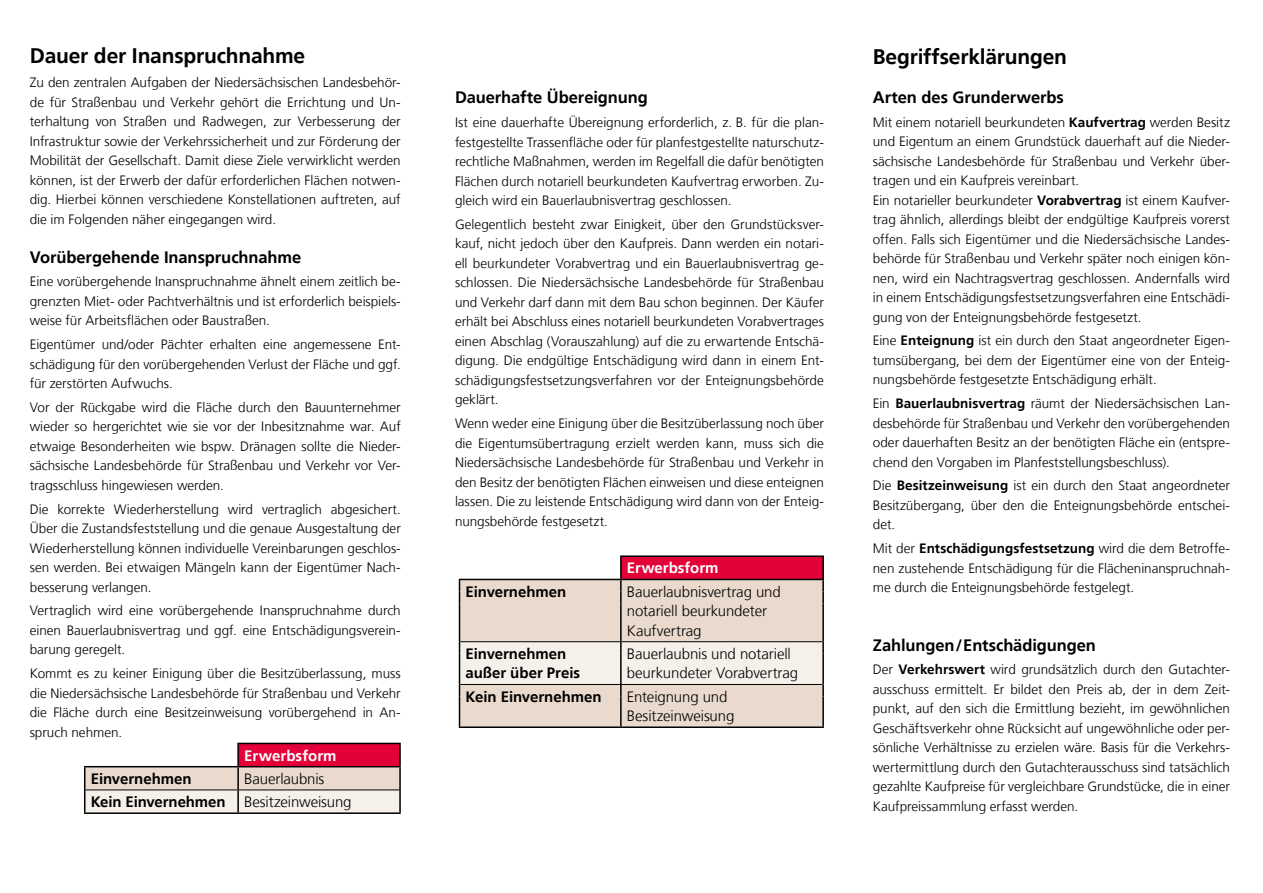
<style>
.page{position:relative;width:1263px;height:893px;background:#fff}
.page>*{position:absolute;margin:0;border:0;box-sizing:border-box;transform-origin:0 0}
.t1{font:700 21px "NDS Frutiger";letter-spacing:-.01em;color:#000}
.t2{font:700 16.5px "NDS Frutiger";letter-spacing:-.005em;color:#000}
.t3{font:300 15px/19.5px "NDS Frutiger";letter-spacing:-.01em;color:#000}
.t4{font:700 15px/19.5px "NDS Frutiger";color:#000}
.t5{font:700 15px "NDS Frutiger";color:#fff}
.t6{font:300 13.5px/19.5px "NDS Frutiger";color:#000;text-align:justify}
.s1{font-weight:700}
</style>
<div class="page">
<div style="left:238px;top:743px;width:162px;height:24px;background:#e40039"></div>
<hr style="left:84px;top:766px;width:154px;height:1px;background:#000">
<hr style="left:238px;top:766px;width:163px;height:1px;background:#000">
<hr style="left:399px;top:767px;width:2px;height:23px;background:#000">
<svg style="left:84px;top:767px;width:316px;height:45px;background:#e7ddd4"></svg>
<hr style="left:237px;top:790px;width:2px;height:22px;background:#000">
<hr style="left:399px;top:790px;width:2px;height:22px;background:#000">
<hr style="left:84px;top:812px;width:154px;height:2px;background:#000">
<hr style="left:238px;top:812px;width:163px;height:2px;background:#000">
<hr style="left:85px;top:790px;width:153px;height:1px;background:#000">
<hr style="left:238px;top:790px;width:161px;height:1px;background:#000">
<hr style="left:237px;top:743px;width:164px;height:1px;background:#000">
<hr style="left:237px;top:744px;width:2px;height:22px;background:#000">
<hr style="left:399px;top:744px;width:2px;height:22px;background:#000">
<div style="left:621px;top:556px;width:202px;height:23px;background:#e40039"></div>
<div style="left:460px;top:580px;width:362px;height:146px;background:#e9dacd"></div>
<hr style="left:620px;top:555px;width:204px;height:2px;background:#000">
<hr style="left:620px;top:557px;width:2px;height:22px;background:#000">
<hr style="left:822px;top:557px;width:2px;height:22px;background:#000">
<hr style="left:459px;top:579px;width:162px;height:1px;background:#000">
<hr style="left:621px;top:579px;width:203px;height:1px;background:#000">
<svg style="left:459px;top:580px;width:1px;height:23px"></svg>
<svg style="left:620px;top:580px;width:2px;height:23px"></svg>
<svg style="left:822px;top:580px;width:2px;height:23px"></svg>
<hr style="left:459px;top:603px;width:1px;height:39px;background:#000">
<hr style="left:620px;top:603px;width:2px;height:38px;background:#000">
<hr style="left:822px;top:603px;width:2px;height:39px;background:#000">
<svg style="left:459px;top:642px;width:365px;height:54px;background:#efe7e0"></svg>
<hr style="left:459px;top:696px;width:1px;height:30px;background:#000">
<hr style="left:620px;top:696px;width:2px;height:30px;background:#000">
<hr style="left:822px;top:696px;width:2px;height:30px;background:#000">
<hr style="left:459px;top:726px;width:162px;height:2px;background:#000">
<hr style="left:621px;top:726px;width:203px;height:2px;background:#000">
<hr style="left:460px;top:641px;width:161px;height:1px;background:#000">
<hr style="left:621px;top:641px;width:201px;height:1px;background:#000">
<hr style="left:460px;top:684px;width:161px;height:1px;background:#000">
<hr style="left:621px;top:684px;width:201px;height:1px;background:#000">
<h1 class="t1" style="left:30px;top:44px;width:277px">Dauer der Inanspruchnahme</h1>
<p class="t6" style="left:30px;top:73px;width:373px">Zu den zentralen Aufgaben der Niedersächsischen Landesbehör&shy;de für Straßenbau und Verkehr gehört die Errichtung und Un&shy;terhaltung von Straßen und Radwegen, zur Verbesserung der Infrastruktur sowie der Verkehrssicherheit und zur Förderung der Mobilität der Gesellschaft. Damit diese Ziele verwirklicht werden können, ist der Erwerb der dafür erforderlichen Flächen notwen&shy;dig. Hierbei können verschiedene Konstellationen auftreten, auf die im Folgenden näher eingegangen wird.</p>
<p class="t2" style="left:30px;top:247px;width:273px">Vorübergehende Inanspruchnahme</p>
<p class="t6" style="left:30px;top:272px;width:372px">Eine vorübergehende Inanspruchnahme ähnelt einem zeitlich be&shy;grenzten Miet- oder Pachtverhältnis und ist erforderlich beispiels&shy;weise für Arbeitsflächen oder Baustraßen.</p>
<p class="t6" style="left:30px;top:335px;width:372px">Eigentümer und/oder Pächter erhalten eine angemessene Ent&shy;schädigung für den vorübergehenden Verlust der Fläche und ggf. für zerstörten Aufwuchs.</p>
<p class="t6" style="left:30px;top:398px;width:373px">Vor der Rückgabe wird die Fläche durch den Bauunternehmer wieder so hergerichtet wie sie vor der Inbesitznahme war. Auf etwaige Besonderheiten wie bspw. Dränagen sollte die Nieder&shy;sächsische Landesbehörde für Straßenbau und Verkehr vor Ver&shy;tragsschluss hingewiesen werden.</p>
<p class="t6" style="left:30px;top:499px;width:373px">Die korrekte Wiederherstellung wird vertraglich abgesichert.<br>Über die Zustandsfeststellung und die genaue Ausgestaltung der Wiederherstellung können individuelle Vereinbarungen geschlos&shy;sen werden. Bei etwaigen Mängeln kann der Eigentümer Nach&shy;besserung verlangen.</p>
<p class="t6" style="left:30px;top:601px;width:372px">Vertraglich wird eine vorübergehende Inanspruchnahme durch einen Bauerlaubnisvertrag und ggf. eine Entschädigungsverein&shy;barung geregelt.</p>
<p class="t6" style="left:30px;top:664px;width:372px">Kommt es zu keiner Einigung über die Besitzüberlassung, muss die Niedersächsische Landesbehörde für Straßenbau und Verkehr die Fläche durch eine Besitzeinweisung vorübergehend in An&shy;spruch nehmen.</p>
<p class="t5" style="left:244px;top:747px;width:94px">Erwerbsform</p>
<p class="t4" style="left:91px;top:769px;width:102px">Einvernehmen</p>
<p class="t3" style="left:91px;top:767px;width:262px;line-height:23.2px;text-indent:153px">Bauerlaubnis<br><span class="s1">Kein Einvernehmen</span> Besitzeinweisung</p>
<p class="t2" style="left:455px;top:88px;width:194px">Dauerhafte Übereignung</p>
<p class="t6" style="left:455px;top:113px;width:370px">Ist eine dauerhafte Übereignung erforderlich, z. B. für die plan&shy;festgestellte Trassenfläche oder für planfestgestellte naturschutz&shy;rechtliche Maßnahmen, werden im Regelfall die dafür benötigten Flächen durch notariell beurkundeten Kaufvertrag erworben. Zu&shy;gleich wird ein Bauerlaubnisvertrag geschlossen.</p>
<p class="t6" style="left:455px;top:215px;width:370px">Gelegentlich besteht zwar Einigkeit, über den Grundstücksver&shy;kauf, nicht jedoch über den Kaufpreis. Dann werden ein notari&shy;ell beurkundeter Vorabvertrag und ein Bauerlaubnisvertrag ge&shy;schlossen. Die Niedersächsische Landesbehörde für Straßenbau und Verkehr darf dann mit dem Bau schon beginnen. Der Käufer erhält bei Abschluss eines notariell beurkundeten Vorabvertrages einen Abschlag (Vorauszahlung) auf die zu erwartende Entschä&shy;digung. Die endgültige Entschädigung wird dann in einem Ent&shy;schädigungsfestsetzungsverfahren vor der Enteignungsbehörde geklärt.</p>
<p class="t6" style="left:455px;top:414px;width:370px">Wenn weder eine Einigung über die Besitzüberlassung noch über die Eigentumsübertragung erzielt werden kann, muss sich die Niedersächsische Landesbehörde für Straßenbau und Verkehr in den Besitz der benötigten Flächen einweisen und diese enteignen lassen. Die zu leistende Entschädigung wird dann von der Enteig&shy;nungsbehörde festgesetzt.</p>
<p class="t5" style="left:627px;top:559px;width:93px">Erwerbsform</p>
<p class="t4" style="left:465px;top:582px;width:102px">Einvernehmen</p>
<p class="t3" style="left:627px;top:582px;width:155px">Bauerlaubnisvertrag und notariell beurkundeter<br>Kaufvertrag</p>
<p class="t4" style="left:465px;top:644px;width:116px">Einvernehmen außer über Preis</p>
<p class="t3" style="left:627px;top:644px;width:173px">Bauerlaubnis und notariell beurkundeter Vorabvertrag</p>
<p class="t4" style="left:465px;top:687px;width:138px">Kein Einvernehmen</p>
<p class="t3" style="left:627px;top:687px;width:109px">Enteignung und<br>Besitzeinweisung</p>
<h1 class="t1" style="left:873px;top:44px;width:196px">Begriffserklärungen</h1>
<p class="t2" style="left:873px;top:87px;width:193px">Arten des Grunderwerbs</p>
<p class="t6" style="left:873px;top:112px;width:359px;text-align:left">Mit einem notariell beurkundeten <span class="s1">Kaufvertrag</span> werden Besitz und Eigentum an einem Grundstück dauerhaft auf die Nieder&shy;sächsische Landesbehörde für Straßenbau und Verkehr über&shy;tragen und ein Kaufpreis vereinbart.<br>Ein notarieller beurkundeter <span class="s1">Vorabvertrag</span> ist einem Kaufver&shy;trag ähnlich, allerdings bleibt der endgültige Kaufpreis vorerst offen. Falls sich Eigentümer und die Niedersächsische Landes&shy;behörde für Straßenbau und Verkehr später noch einigen kön&shy;nen, wird ein Nachtragsvertrag geschlossen. Andernfalls wird in einem Entschädigungsfestsetzungsverfahren eine Entschädi&shy;gung von der Enteignungsbehörde festgesetzt.</p>
<p class="t6" style="left:873px;top:331px;width:359px">Eine <span class="s1">Enteignung</span> ist ein durch den Staat angeordneter Eigen&shy;tumsübergang, bei dem der Eigentümer eine von der Enteig&shy;nungsbehörde festgesetzte Entschädigung erhält.</p>
<p class="t6" style="left:873px;top:394px;width:359px">Ein <span class="s1">Bauerlaubnisvertrag</span> räumt der Niedersächsischen Lan&shy;desbehörde für Straßenbau und Verkehr den vorübergehenden oder dauerhaften Besitz an der benötigten Fläche ein (entspre&shy;chend den Vorgaben im Planfeststellungsbeschluss).</p>
<p class="t6" style="left:873px;top:476px;width:359px">Die <span class="s1">Besitzeinweisung</span> ist ein durch den Staat angeordneter Besitzübergang, über den die Enteignungsbehörde entschei&shy;det.</p>
<p class="t6" style="left:873px;top:539px;width:359px">Mit der <span class="s1">Entschädigungsfestsetzung</span> wird die dem Betroffe&shy;nen zustehende Entschädigung für die Flächeninanspruchnah&shy;me durch die Enteignungsbehörde festgelegt.</p>
<p class="t2" style="left:873px;top:635px;width:225px">Zahlungen/Entschädigungen</p>
<p class="t6" style="left:873px;top:660px;width:359px">Der <span class="s1">Verkehrswert</span> wird grundsätzlich durch den Gutachter&shy;ausschuss ermittelt. Er bildet den Preis ab, der in dem Zeit&shy;punkt, auf den sich die Ermittlung bezieht, im gewöhnlichen Geschäftsverkehr ohne Rücksicht auf ungewöhnliche oder per&shy;sönliche Verhältnisse zu erzielen wäre. Basis für die Verkehrs&shy;wertermittlung durch den Gutachterausschuss sind tatsächlich gezahlte Kaufpreise für vergleichbare Grundstücke, die in einer Kaufpreissammlung erfasst werden.</p>
</div>
